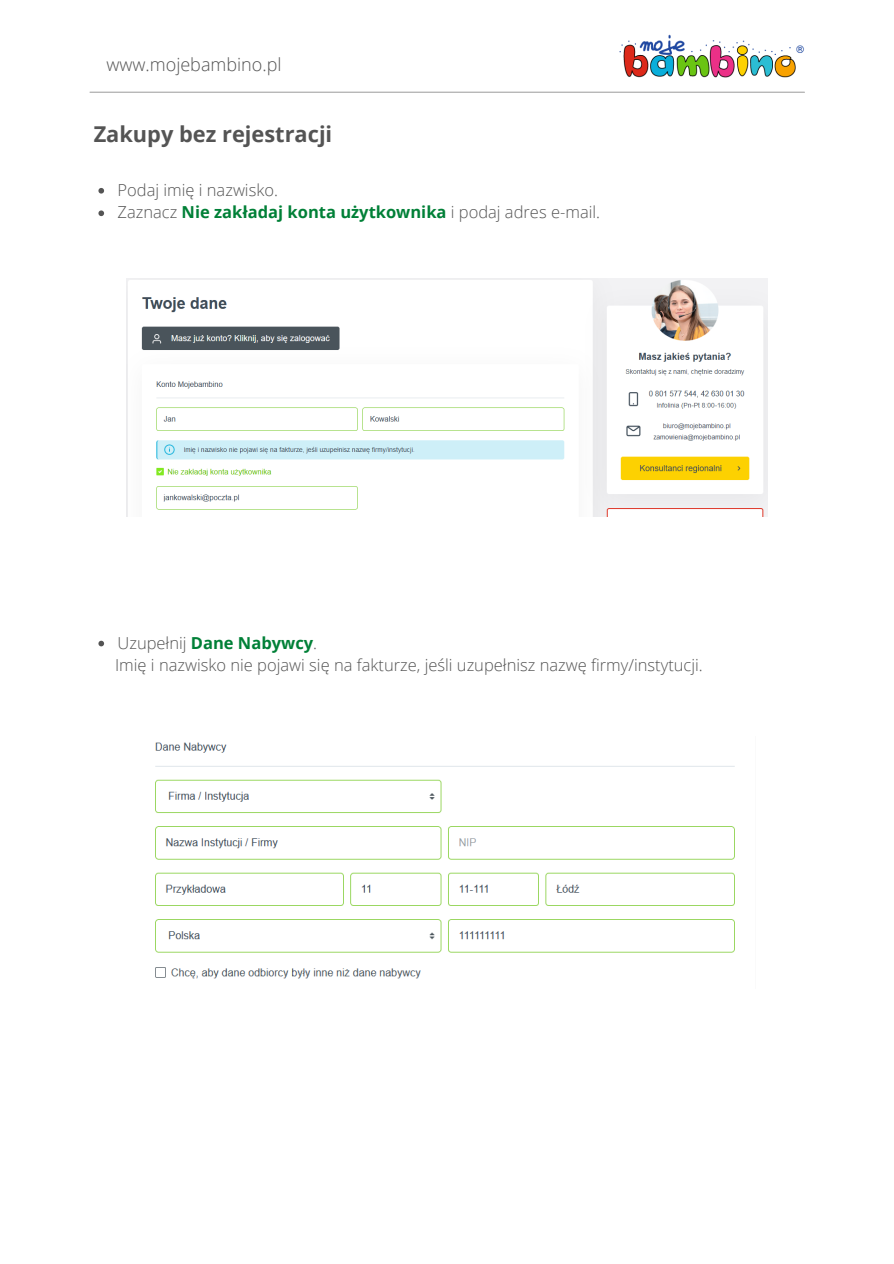
<style>
.page{position:relative;width:894px;height:1264px;background:#fff}
.page>*{position:absolute;margin:0;border:0;box-sizing:border-box;transform-origin:0 0}
.t1{font:700 21.75px "Open Sans";color:#545454}
.t2{font:300 18px "Open Sans";color:#545454}
.t3{font:300 16.5px "Open Sans";color:#545454}
.t4{font:700 16.5px "Open Sans";color:#008037}
.s1{font-weight:300;color:#545454}
</style>
<div class="page">
<hr style="left:90px;top:92px;width:714px;height:1px;background:#a6a6a6">
<img style="left:569px;top:34px;width:236px;height:59px">
<img style="left:126px;top:278px;width:641px;height:239px">
<img style="left:155px;top:742px;width:580px;height:237px">
<svg style="left:98px;top:188px;width:6px;height:5px"></svg>
<svg style="left:98px;top:210px;width:6px;height:6px"></svg>
<svg style="left:98px;top:640px;width:6px;height:6px"></svg>
<p class="t2" style="left:106px;top:52px;width:176px">www.mojebambino.pl</p>
<p class="t1" style="left:94px;top:119px;width:240px">Zakupy bez rejestracji</p>
<p class="t3" style="left:117px;top:178px;width:162px">Podaj imię i nazwisko.</p>
<p class="t4" style="left:117px;top:201px;width:484px"><span class="s1">Zaznacz</span> Nie zakładaj konta użytkownika <span class="s1">i podaj adres e-mail.</span></p>
<p class="t4" style="left:117px;top:631px;width:201px"><span class="s1">Uzupełnij</span> Dane Nabywcy<span class="s1">.</span></p>
<p class="t3" style="left:115px;top:653px;width:589px">Imię i nazwisko nie pojawi się na fakturze, jeśli uzupełnisz nazwę firmy/instytucji.</p>
</div>
